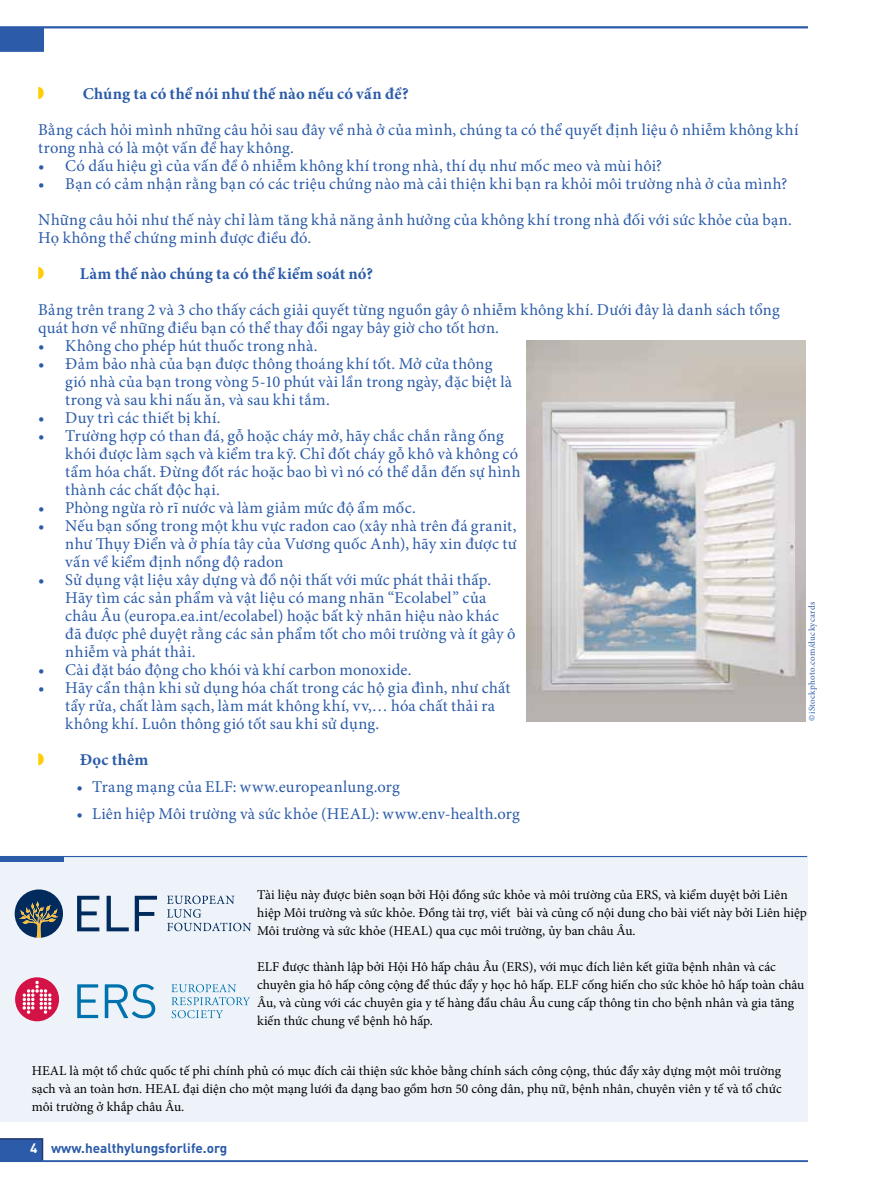
<style>
.page{position:relative;width:893px;height:1191px;background:#fff}
.page>*{position:absolute;margin:0;border:0;box-sizing:border-box;transform-origin:0 0}
.t1{font:16.5px/18px "Minion Pro";letter-spacing:.015em;color:#2b5ba9}
.t2{font:700 16.5px "Minion Pro";letter-spacing:.015em;color:#2b5ba9}
.t3{font:13.5px/18px "Minion Pro";color:#000}
.t4{font:700 13.5px "DIN Pro";color:#2b5ba9}
.t5{font:9px "Minion Pro";letter-spacing:.025em;color:#2b5ba9}
.s1{color:#fff}
</style>
<div class="page">
<hr style="left:0;top:26px;width:808px;height:2px;background:#2b5ba9">
<div style="left:0;top:857px;width:808px;height:264px;background:#eef3fa"></div>
<svg style="left:77px;top:895px;width:22px;height:36px"></svg>
<svg style="left:107px;top:895px;width:22px;height:36px"></svg>
<svg style="left:135px;top:895px;width:22px;height:36px"></svg>
<svg style="left:167px;top:895px;width:84px;height:36px"></svg>
<svg style="left:15px;top:889px;width:48px;height:48px"></svg>
<svg style="left:171px;top:984px;width:79px;height:34px"></svg>
<svg style="left:77px;top:984px;width:21px;height:34px"></svg>
<div style="left:15px;top:977px;width:44px;height:44px;background:#d31245;border-radius:50%"></div>
<svg style="left:23px;top:980px;width:28px;height:33px"></svg>
<svg style="left:105px;top:984px;width:50px;height:34px"></svg>
<svg style="left:0;top:1138px;width:43px;height:22px"></svg>
<hr style="left:0;top:1160px;width:808px;height:2px;background:#2b5ba9">
<svg style="left:0;top:28px;width:44px;height:24px"></svg>
<hr style="left:0;top:856px;width:807px;height:1px;background:#2b5ba9">
<hr style="left:0;top:857px;width:64px;height:4px;background:#2b5ba9">
<svg style="left:38px;top:87px;width:6px;height:12px"></svg>
<svg style="left:38px;top:267px;width:6px;height:12px"></svg>
<svg style="left:38px;top:753px;width:6px;height:12px"></svg>
<img style="left:527px;top:340px;width:279px;height:381px">
<p class="t2" style="left:83px;top:82px;width:327px">Chúng ta có thể nói như thế nào nếu có vấn đề?</p>
<p class="t1" style="left:38px;top:121px;width:762px">Bằng cách hỏi mình những câu hỏi sau đây về nhà ở của mình, chúng ta có thể quyết định liệu ô nhiễm không khí trong nhà có là một vấn đề hay không.</p>
<p class="t1" style="left:38px;top:157px;width:625px">• Có dấu hiệu gì của vấn đề ô nhiễm không khí trong nhà, thí dụ như mốc meo và mùi hôi?</p>
<p class="t1" style="left:38px;top:166px;width:755px;line-height:36px">• Bạn có cảm nhận rằng bạn có các triệu chứng nào mà cải thiện khi bạn ra khỏi môi trường nhà ở của mình?<br>Những câu hỏi như thế này chỉ làm tăng khả năng ảnh hưởng của không khí trong nhà đối với sức khỏe của bạn.</p>
<p class="t1" style="left:38px;top:229px;width:275px">Họ không thể chứng minh được điều đó.</p>
<p class="t2" style="left:80px;top:262px;width:295px">Làm thế nào chúng ta có thể kiểm soát nó?</p>
<p class="t1" style="left:38px;top:301px;width:743px">Bảng trên trang 2 và 3 cho thấy cách giải quyết từng nguồn gây ô nhiễm không khí. Dưới đây là danh sách tổng quát hơn về những điều bạn có thể thay đổi ngay bây giờ cho tốt hơn.</p>
<p class="t1" style="left:38px;top:337px;width:281px">• Không cho phép hút thuốc trong nhà.</p>
<p class="t1" style="left:65px;top:355px;width:448px;text-indent:-27px">• Đảm bảo nhà của bạn được thông thoáng khí tốt. Mở cửa thông gió nhà của bạn trong vòng 5-10 phút vài lần trong ngày, đặc biệt là trong và sau khi nấu ăn, và sau khi tắm.</p>
<p class="t1" style="left:38px;top:409px;width:184px">• Duy trì các thiết bị khí.</p>
<p class="t1" style="left:65px;top:427px;width:457px;text-indent:-27px">• Trường hợp có than đá, gỗ hoặc cháy mở, hãy chắc chắn rằng ống khói được làm sạch và kiểm tra kỹ. Chỉ đốt cháy gỗ khô và không có tẩm hóa chất. Đừng đốt rác hoặc bao bì vì nó có thể dẫn đến sự hình thành các chất độc hại.</p>
<p class="t1" style="left:38px;top:499px;width:379px">• Phòng ngừa rò rĩ nước và làm giảm mức độ ẩm mốc.</p>
<p class="t1" style="left:65px;top:517px;width:453px;text-align:justify;text-indent:-27px">• Nếu bạn sống trong một khu vực radon cao (xây nhà trên đá granit, như Thụy Điển và ở phía tây của Vương quốc Anh), hãy xin được tư vấn về kiểm định nồng độ radon</p>
<p class="t1" style="left:65px;top:571px;width:452px;text-indent:-27px">• Sử dụng vật liệu xây dựng và đồ nội thất với mức phát thải thấp.<br>Hãy tìm các sản phẩm và vật liệu có mang nhãn “Ecolabel” của châu Âu (europa.ea.int/ecolabel) hoặc bất kỳ nhãn hiệu nào khác đã được phê duyệt rằng các sản phẩm tốt cho môi trường và ít gây ô nhiễm và phát thải.</p>
<p class="t1" style="left:38px;top:661px;width:375px">• Cài đặt báo động cho khói và khí carbon monoxide.</p>
<p class="t1" style="left:65px;top:679px;width:447px;text-indent:-27px">• Hãy cẩn thận khi sử dụng hóa chất trong các hộ gia đình, như chất tẩy rửa, chất làm sạch, làm mát không khí, vv,… hóa chất thải ra không khí. Luôn thông gió tốt sau khi sử dụng.</p>
<p class="t2" style="left:80px;top:748px;width:70px">Đọc thêm</p>
<p class="t1" style="left:77px;top:778px;width:325px">• Trang mạng của ELF: www.europeanlung.org</p>
<p class="t1" style="left:77px;top:805px;width:445px">• Liên hiệp Môi trường và sức khỏe (HEAL): www.env-health.org</p>
<p class="t5" style="left:806px;top:720px;width:120px;rotate:-90deg">©iStockphoto.com/duckycards</p>
<p class="t3" style="left:257px;top:885px;width:551px">Tài liệu này được biên soạn bởi Hội đồng sức khỏe và môi trường của ERS, và kiểm duyệt bởi Liên hiệp Môi trường và sức khỏe. Đồng tài trợ, viết bài và củng cố nội dung cho bài viết này bởi Liên hiệp<br>Môi trường và sức khỏe (HEAL) qua cục môi trường, ủy ban châu Âu.</p>
<p class="t3" style="left:257px;top:957px;width:549px">ELF được thành lập bởi Hội Hô hấp châu Âu (ERS), với mục đích liên kết giữa bệnh nhân và các chuyên gia hô hấp công cộng để thúc đẩy y học hô hấp. ELF cống hiến cho sức khỏe hô hấp toàn châu Âu, và cùng với các chuyên gia y tế hàng đầu châu Âu cung cấp thông tin cho bệnh nhân và gia tăng kiến thức chung về bệnh hô hấp.</p>
<p class="t3" style="left:32px;top:1061px;width:751px;text-align:justify">HEAL là một tổ chức quốc tế phi chính phủ có mục đích cải thiện sức khỏe bằng chính sách công cộng, thúc đẩy xây dựng một môi trường sạch và an toàn hơn. HEAL đại diện cho một mạng lưới đa dạng bao gồm hơn 50 công dân, phụ nữ, bệnh nhân, chuyên viên y tế và tổ chức môi trường ở khắp châu Âu.</p>
<p class="t4" style="left:30px;top:1137px;width:199px"><span class="s1">4</span> www.healthylungsforlife.org</p>
</div>
